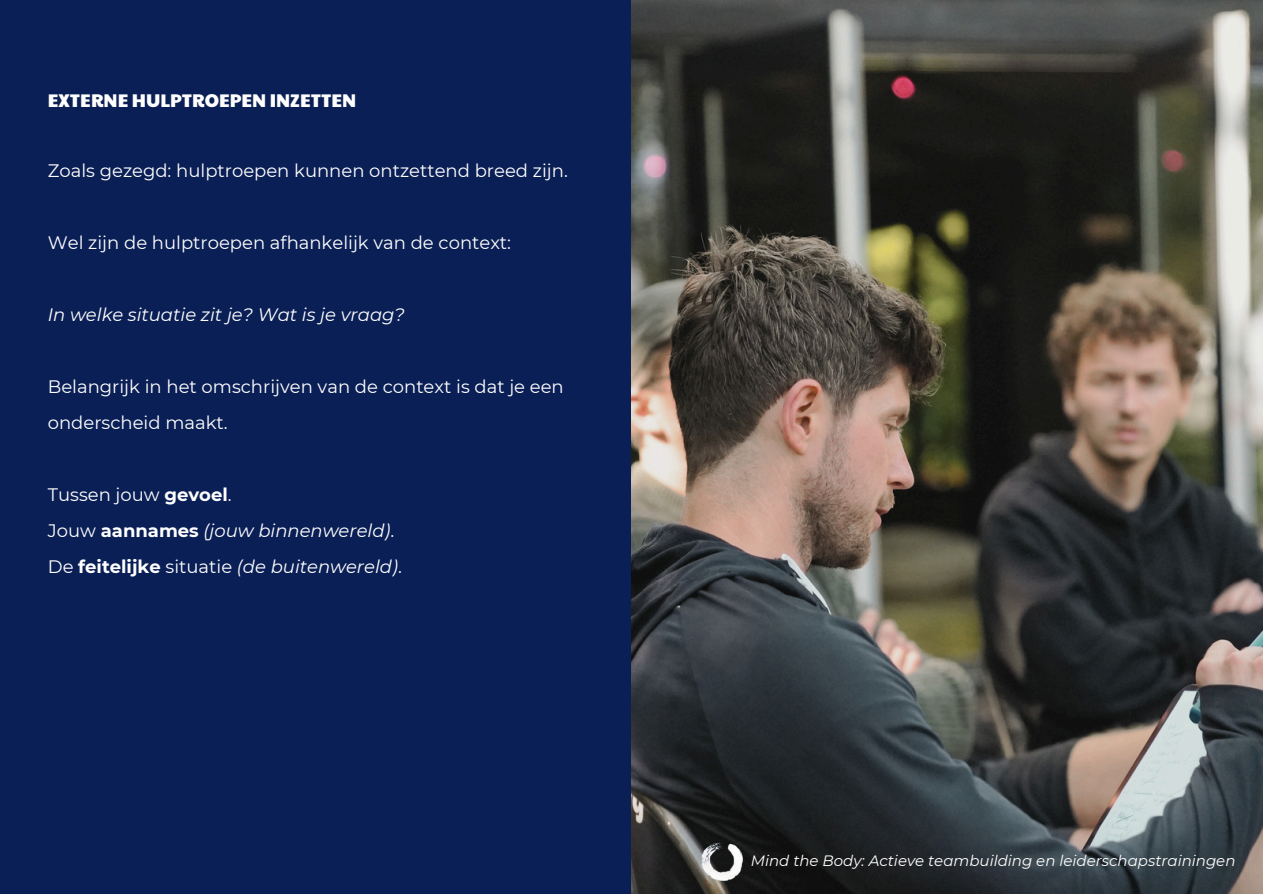
<style>
.page{position:relative;width:1263px;height:894px;background:#fff}
.page>*{position:absolute;margin:0;border:0;box-sizing:border-box;transform-origin:0 0}
.t1{font:18px/36px "Montserrat";color:#fff}
.t2{font:italic 18px/36px "Montserrat";color:#fff}
.t3{font:18px "Paytone One";color:#fff}
.t4{font:italic 15px "Montserrat";color:#fff}
.s1{font-style:normal}
.s2{font-weight:700;font-style:normal}
</style>
<div class="page">
<div style="left:0;top:0;width:1263px;height:893px;background:#0a1f55"></div>
<img style="left:632px;top:0;width:631px;height:893px">
<img style="left:702px;top:842px;width:40px;height:38px">
<h2 class="t3" style="left:48px;top:87px;width:310px">EXTERNE HULPTROEPEN INZETTEN</h2>
<h2 class="t1" style="left:48px;top:152px;width:521px">Zoals gezegd: hulptroepen kunnen ontzettend breed zijn.</h2>
<h2 class="t1" style="left:48px;top:224px;width:465px">Wel zijn de hulptroepen afhankelijk van de context:</h2>
<h2 class="t2" style="left:48px;top:296px;width:358px">In welke situatie zit je? Wat is je vraag?</h2>
<h2 class="t1" style="left:48px;top:368px;width:517px">Belangrijk in het omschrijven van de context is dat je een onderscheid maakt.</h2>
<p class="t2" style="left:48px;top:476px;width:355px"><span class="s1">Tussen jouw</span> <span class="s2">gevoel</span><span class="s1">.<br>Jouw</span> <span class="s2">aannames</span> (jouw binnenwereld)<span class="s1">.<br>De</span> <span class="s2">feitelijke</span> <span class="s1">situatie</span> (de buitenwereld)<span class="s1">.</span></p>
<p class="t4" style="left:751px;top:851px;width:486px">Mind the Body: Actieve teambuilding en leiderschapstrainingen</p>
</div>
